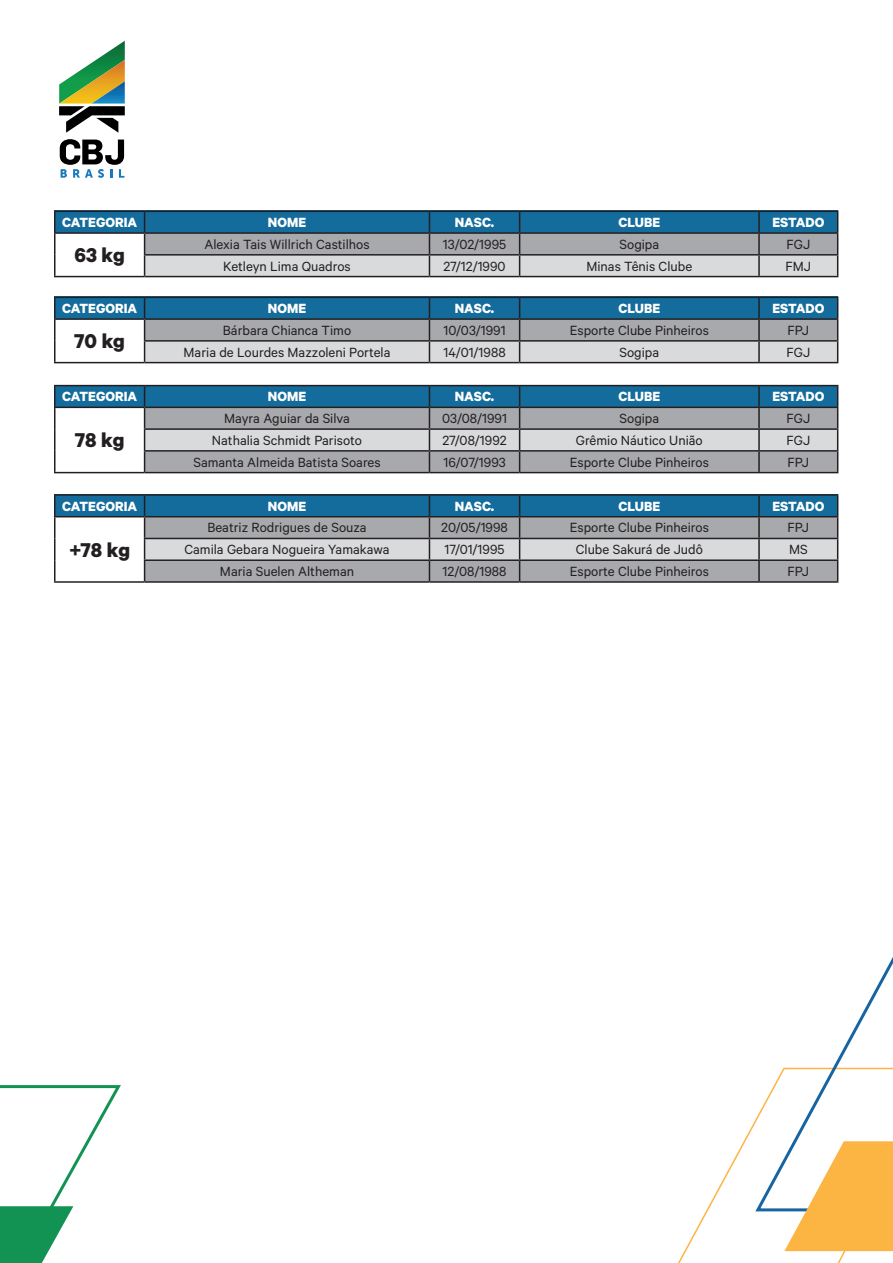
<style>
.page{position:relative;width:893px;height:1263px;background:#fff}
.page>*{position:absolute;margin:0;border:0;box-sizing:border-box;transform-origin:0 0}
.t1{font:700 22.5px "Calibre";letter-spacing:-.01em;color:#231f20}
.t2{font:15px "Calibre";color:#231f20}
.t3{font:700 15px "Calibre";color:#fff}
</style>
<div class="page">
<svg style="left:0;top:1085px;width:121px;height:178px"></svg>
<svg style="left:678px;top:957px;width:215px;height:306px"></svg>
<svg style="left:59px;top:40px;width:66px;height:138px"></svg>
<div style="left:54px;top:211px;width:784px;height:22px;background:#146c9c"></div>
<hr style="left:54px;top:211px;width:91px;height:1px;background:#231f20">
<hr style="left:54px;top:212px;width:2px;height:20px;background:#231f20">
<hr style="left:145px;top:211px;width:284px;height:1px;background:#231f20">
<hr style="left:429px;top:211px;width:91px;height:1px;background:#231f20">
<hr style="left:520px;top:211px;width:239px;height:1px;background:#231f20">
<hr style="left:759px;top:211px;width:79px;height:1px;background:#231f20">
<hr style="left:54px;top:232px;width:91px;height:2px;background:#231f20">
<hr style="left:54px;top:234px;width:2px;height:21px;background:#231f20">
<hr style="left:54px;top:255px;width:2px;height:21px;background:#231f20">
<svg style="left:144px;top:212px;width:694px;height:64px"></svg>
<hr style="left:54px;top:276px;width:91px;height:1px;background:#231f20">
<hr style="left:145px;top:276px;width:284px;height:1px;background:#231f20">
<hr style="left:429px;top:276px;width:91px;height:1px;background:#231f20">
<hr style="left:520px;top:276px;width:239px;height:1px;background:#231f20">
<hr style="left:759px;top:276px;width:79px;height:1px;background:#231f20">
<div style="left:54px;top:297px;width:784px;height:22px;background:#146c9c"></div>
<hr style="left:54px;top:297px;width:91px;height:1px;background:#231f20">
<hr style="left:54px;top:298px;width:2px;height:20px;background:#231f20">
<hr style="left:145px;top:297px;width:284px;height:1px;background:#231f20">
<hr style="left:429px;top:297px;width:91px;height:1px;background:#231f20">
<hr style="left:520px;top:297px;width:239px;height:1px;background:#231f20">
<hr style="left:759px;top:297px;width:79px;height:1px;background:#231f20">
<hr style="left:54px;top:318px;width:91px;height:2px;background:#231f20">
<hr style="left:54px;top:320px;width:2px;height:21px;background:#231f20">
<hr style="left:54px;top:341px;width:2px;height:21px;background:#231f20">
<svg style="left:144px;top:298px;width:694px;height:64px"></svg>
<hr style="left:54px;top:362px;width:91px;height:1px;background:#231f20">
<hr style="left:145px;top:362px;width:284px;height:1px;background:#231f20">
<hr style="left:429px;top:362px;width:91px;height:1px;background:#231f20">
<hr style="left:520px;top:362px;width:239px;height:1px;background:#231f20">
<hr style="left:759px;top:362px;width:79px;height:1px;background:#231f20">
<div style="left:54px;top:385px;width:784px;height:22px;background:#146c9c"></div>
<hr style="left:54px;top:385px;width:91px;height:1px;background:#231f20">
<hr style="left:54px;top:386px;width:2px;height:21px;background:#231f20">
<hr style="left:145px;top:385px;width:284px;height:1px;background:#231f20">
<hr style="left:429px;top:385px;width:91px;height:1px;background:#231f20">
<hr style="left:520px;top:385px;width:239px;height:1px;background:#231f20">
<hr style="left:759px;top:385px;width:79px;height:1px;background:#231f20">
<hr style="left:54px;top:407px;width:91px;height:1px;background:#231f20">
<hr style="left:54px;top:408px;width:2px;height:21px;background:#231f20">
<hr style="left:54px;top:429px;width:2px;height:22px;background:#231f20">
<hr style="left:54px;top:451px;width:2px;height:21px;background:#231f20">
<svg style="left:144px;top:386px;width:694px;height:86px"></svg>
<hr style="left:54px;top:472px;width:91px;height:1px;background:#231f20">
<hr style="left:145px;top:472px;width:284px;height:1px;background:#231f20">
<hr style="left:429px;top:472px;width:91px;height:1px;background:#231f20">
<hr style="left:520px;top:472px;width:239px;height:1px;background:#231f20">
<hr style="left:759px;top:472px;width:79px;height:1px;background:#231f20">
<div style="left:54px;top:494px;width:784px;height:23px;background:#146c9c"></div>
<hr style="left:54px;top:494px;width:91px;height:2px;background:#231f20">
<hr style="left:54px;top:496px;width:2px;height:20px;background:#231f20">
<hr style="left:145px;top:494px;width:284px;height:2px;background:#231f20">
<hr style="left:429px;top:494px;width:91px;height:2px;background:#231f20">
<hr style="left:520px;top:494px;width:239px;height:2px;background:#231f20">
<hr style="left:759px;top:494px;width:79px;height:2px;background:#231f20">
<hr style="left:54px;top:516px;width:91px;height:1px;background:#231f20">
<hr style="left:54px;top:517px;width:2px;height:21px;background:#231f20">
<hr style="left:54px;top:538px;width:2px;height:22px;background:#231f20">
<hr style="left:54px;top:560px;width:2px;height:21px;background:#231f20">
<svg style="left:144px;top:496px;width:694px;height:85px"></svg>
<hr style="left:54px;top:581px;width:91px;height:2px;background:#231f20">
<hr style="left:145px;top:581px;width:284px;height:2px;background:#231f20">
<hr style="left:429px;top:581px;width:91px;height:2px;background:#231f20">
<hr style="left:520px;top:581px;width:239px;height:2px;background:#231f20">
<hr style="left:759px;top:581px;width:79px;height:2px;background:#231f20">
<p class="t3" style="left:62px;top:213px;width:77px">CATEGORIA</p>
<p class="t3" style="left:268px;top:213px;width:40px">NOME</p>
<p class="t3" style="left:455px;top:213px;width:41px">NASC.</p>
<p class="t3" style="left:618px;top:213px;width:43px">CLUBE</p>
<p class="t3" style="left:772px;top:213px;width:54px">ESTADO</p>
<h1 class="t1" style="left:74px;top:241px;width:52px">63 kg</h1>
<p class="t2" style="left:204px;top:235px;width:167px">Alexia Tais Willrich Castilhos</p>
<p class="t2" style="left:443px;top:235px;width:65px">13/02/1995</p>
<p class="t2" style="left:619px;top:235px;width:41px">Sogipa</p>
<p class="t2" style="left:787px;top:235px;width:25px">FGJ</p>
<p class="t2" style="left:223px;top:257px;width:129px">Ketleyn Lima Quadros</p>
<p class="t2" style="left:443px;top:257px;width:64px">27/12/1990</p>
<p class="t2" style="left:586px;top:257px;width:107px">Minas Tênis Clube</p>
<p class="t2" style="left:786px;top:257px;width:27px">FMJ</p>
<p class="t3" style="left:62px;top:299px;width:77px">CATEGORIA</p>
<p class="t3" style="left:268px;top:299px;width:40px">NOME</p>
<p class="t3" style="left:455px;top:299px;width:41px">NASC.</p>
<p class="t3" style="left:618px;top:299px;width:43px">CLUBE</p>
<p class="t3" style="left:772px;top:299px;width:54px">ESTADO</p>
<h1 class="t1" style="left:74px;top:327px;width:52px">70 kg</h1>
<p class="t2" style="left:223px;top:321px;width:130px">Bárbara Chianca Timo</p>
<p class="t2" style="left:443px;top:321px;width:64px">10/03/1991</p>
<p class="t2" style="left:570px;top:321px;width:141px">Esporte Clube Pinheiros</p>
<p class="t2" style="left:788px;top:321px;width:23px">FPJ</p>
<p class="t2" style="left:184px;top:343px;width:208px">Maria de Lourdes Mazzoleni Portela</p>
<p class="t2" style="left:443px;top:343px;width:64px">14/01/1988</p>
<p class="t2" style="left:619px;top:343px;width:41px">Sogipa</p>
<p class="t2" style="left:787px;top:343px;width:25px">FGJ</p>
<p class="t3" style="left:62px;top:387px;width:77px">CATEGORIA</p>
<p class="t3" style="left:268px;top:387px;width:40px">NOME</p>
<p class="t3" style="left:455px;top:387px;width:41px">NASC.</p>
<p class="t3" style="left:618px;top:387px;width:43px">CLUBE</p>
<p class="t3" style="left:772px;top:387px;width:54px">ESTADO</p>
<h1 class="t1" style="left:75px;top:426px;width:51px">78 kg</h1>
<p class="t2" style="left:224px;top:410px;width:127px">Mayra Aguiar da Silva</p>
<p class="t2" style="left:442px;top:410px;width:66px">03/08/1991</p>
<p class="t2" style="left:619px;top:410px;width:41px">Sogipa</p>
<p class="t2" style="left:787px;top:410px;width:25px">FGJ</p>
<p class="t2" style="left:212px;top:431px;width:152px">Nathalia Schmidt Parisoto</p>
<p class="t2" style="left:442px;top:431px;width:66px">27/08/1992</p>
<p class="t2" style="left:576px;top:431px;width:128px">Grêmio Náutico União</p>
<p class="t2" style="left:787px;top:431px;width:25px">FGJ</p>
<p class="t2" style="left:193px;top:453px;width:189px">Samanta Almeida Batista Soares</p>
<p class="t2" style="left:443px;top:453px;width:64px">16/07/1993</p>
<p class="t2" style="left:570px;top:453px;width:141px">Esporte Clube Pinheiros</p>
<p class="t2" style="left:788px;top:453px;width:23px">FPJ</p>
<p class="t3" style="left:62px;top:497px;width:77px">CATEGORIA</p>
<p class="t3" style="left:268px;top:497px;width:40px">NOME</p>
<p class="t3" style="left:455px;top:497px;width:41px">NASC.</p>
<p class="t3" style="left:618px;top:497px;width:43px">CLUBE</p>
<p class="t3" style="left:772px;top:497px;width:54px">ESTADO</p>
<h1 class="t1" style="left:69px;top:536px;width:63px">+78 kg</h1>
<p class="t2" style="left:207px;top:519px;width:161px">Beatriz Rodrigues de Souza</p>
<p class="t2" style="left:441px;top:519px;width:68px">20/05/1998</p>
<p class="t2" style="left:570px;top:519px;width:141px">Esporte Clube Pinheiros</p>
<p class="t2" style="left:788px;top:519px;width:23px">FPJ</p>
<p class="t2" style="left:184px;top:541px;width:207px">Camila Gebara Nogueira Yamakawa</p>
<p class="t2" style="left:444px;top:541px;width:62px">17/01/1995</p>
<p class="t2" style="left:576px;top:541px;width:129px">Clube Sakurá de Judô</p>
<p class="t2" style="left:789px;top:541px;width:20px">MS</p>
<p class="t2" style="left:220px;top:563px;width:136px">Maria Suelen Altheman</p>
<p class="t2" style="left:443px;top:563px;width:66px">12/08/1988</p>
<p class="t2" style="left:570px;top:563px;width:141px">Esporte Clube Pinheiros</p>
<p class="t2" style="left:788px;top:563px;width:23px">FPJ</p>
</div>
